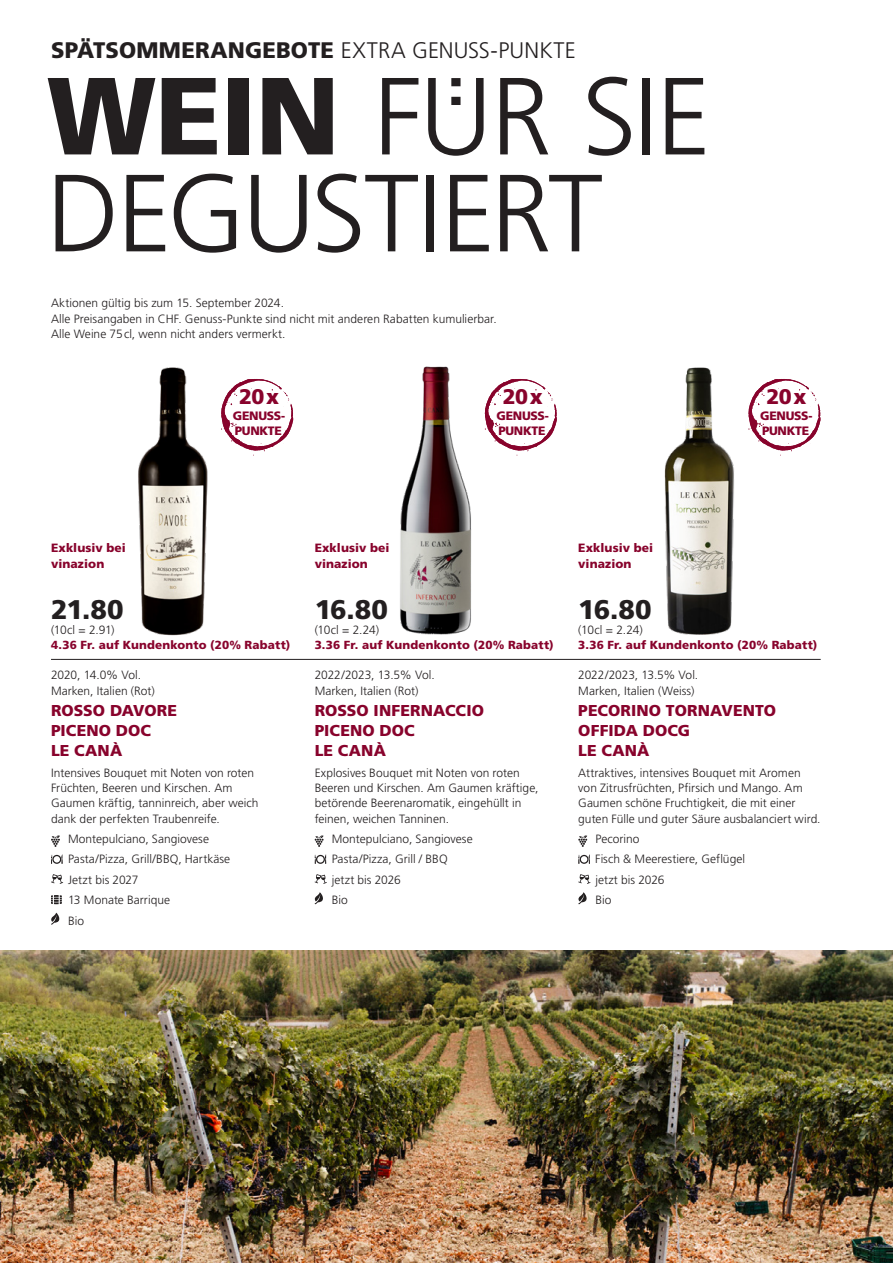
<style>
.page{position:relative;width:893px;height:1263px;background:#fff}
.page>*{position:absolute;margin:0;border:0;box-sizing:border-box;transform-origin:0 0}
.t1{font:300 109.5px/96.9px "Frutiger LT Std";letter-spacing:-.03em;color:#231f20}
.t2{font:900 27px "Frutiger LT Std";letter-spacing:-.015em;color:#231f20}
.t3{font:900 22.5px "Frutiger LT Std";letter-spacing:.01em;color:#231f20}
.t4{font:900 21.15px "Frutiger LT Std";letter-spacing:.025em;color:#88032c}
.t5{font:900 15.75px/20.4px "Frutiger LT Std";letter-spacing:.005em;color:#88032c}
.t6{font:900 12.15px/15.3px "Frutiger LT Std";letter-spacing:-.025em;color:#88032c}
.t7{font:300 12px/15.3px "Frutiger LT Std";color:#231f20}
.t8{font:900 12px/15.3px "Frutiger LT Std";letter-spacing:.005em;color:#88032c}
.t9{font:900 11.7px "Frutiger LT Std";letter-spacing:.015em;color:#88032c}
.s1{font-weight:300}
.s2{font-weight:900}
</style>
<div class="page">
<hr style="left:51px;top:659px;width:770px;height:1px;background:#231f20">
<img style="left:0;top:950px;width:893px;height:313px">
<img style="left:664px;top:367px;width:70px;height:268px">
<img style="left:400px;top:366px;width:85px;height:269px">
<img style="left:138px;top:367px;width:70px;height:269px">
<svg style="left:221px;top:379px;width:72px;height:77px"></svg>
<svg style="left:485px;top:379px;width:72px;height:77px"></svg>
<svg style="left:748px;top:379px;width:72px;height:77px"></svg>
<svg style="left:51px;top:835px;width:9px;height:12px"></svg>
<svg style="left:51px;top:854px;width:12px;height:10px"></svg>
<svg style="left:51px;top:874px;width:12px;height:10px"></svg>
<svg style="left:51px;top:895px;width:11px;height:9px"></svg>
<svg style="left:51px;top:912px;width:8px;height:13px"></svg>
<svg style="left:315px;top:835px;width:9px;height:12px"></svg>
<svg style="left:316px;top:855px;width:9px;height:9px"></svg>
<div style="left:317px;top:856px;width:7px;height:6px;background:#fff;border-radius:50%"></div>
<svg style="left:315px;top:874px;width:12px;height:10px"></svg>
<svg style="left:315px;top:892px;width:8px;height:12px"></svg>
<svg style="left:578px;top:835px;width:9px;height:12px"></svg>
<svg style="left:578px;top:854px;width:12px;height:10px"></svg>
<svg style="left:578px;top:874px;width:12px;height:10px"></svg>
<svg style="left:578px;top:892px;width:9px;height:12px"></svg>
<h3 class="t3" style="left:51px;top:36px;width:526px">SPÄTSOMMERANGEBOTE <span class="s1">EXTRA GENUSS-PUNKTE</span></h3>
<h1 class="t1" style="left:47px;top:70px;width:666px"><span class="s2">WEIN</span> FUR SIE<br>DEGUSTIERT</h1>
<h1 class="t1" style="left:470px;top:79px;width:28px;rotate:90deg">¨</h1>
<p class="t7" style="left:51px;top:296px;width:447px">Aktionen gültig bis zum 15. September 2024.<br>Alle Preisangaben in CHF. Genuss-Punkte sind nicht mit anderen Rabatten kumulierbar.<br>Alle Weine 75cl, wenn nicht anders vermerkt.</p>
<h3 class="t4" style="left:239px;top:384px;width:41px">20x</h3>
<p class="t6" style="left:233px;top:408px;width:54px">GENUSS-<br>PUNKTE</p>
<h3 class="t4" style="left:503px;top:384px;width:41px">20x</h3>
<p class="t6" style="left:497px;top:408px;width:54px">GENUSS-<br>PUNKTE</p>
<p class="t8" style="left:51px;top:540px;width:76px">Exklusiv bei vinazion</p>
<p class="t8" style="left:315px;top:540px;width:76px">Exklusiv bei vinazion</p>
<p class="t8" style="left:578px;top:540px;width:76px">Exklusiv bei vinazion</p>
<h3 class="t4" style="left:766px;top:384px;width:41px">20x</h3>
<p class="t6" style="left:760px;top:408px;width:54px">GENUSS-<br>PUNKTE</p>
<h2 class="t2" style="left:51px;top:593px;width:74px">21.80</h2>
<p class="t7" style="left:51px;top:622px;width:65px">(10cl = 2.91)</p>
<p class="t9" style="left:51px;top:638px;width:241px">4.36 Fr. auf Kundenkonto (20% Rabatt)</p>
<p class="t7" style="left:51px;top:668px;width:105px">2020, 14.0% Vol.<br>Marken, Italien (Rot)</p>
<h3 class="t5" style="left:51px;top:700px;width:128px">ROSSO DAVORE<br>PICENO DOC<br>LE CANÀ</h3>
<p class="t7" style="left:51px;top:765px;width:209px">Intensives Bouquet mit Noten von roten Früchten, Beeren und Kirschen. Am Gaumen kräftig, tanninreich, aber weich dank der perfekten Traubenreife.</p>
<p class="t7" style="left:68px;top:829px;width:164px;line-height:20.4px">Montepulciano, Sangiovese<br>Pasta/Pizza, Grill/BBQ, Hartkäse<br>Jetzt bis 2027<br>13 Monate Barrique<br>Bio</p>
<h2 class="t2" style="left:315px;top:593px;width:75px">16.80</h2>
<p class="t7" style="left:315px;top:622px;width:66px">(10cl = 2.24)</p>
<p class="t9" style="left:315px;top:638px;width:241px">3.36 Fr. auf Kundenkonto (20% Rabatt)</p>
<p class="t7" style="left:315px;top:668px;width:121px">2022/2023, 13.5% Vol.<br>Marken, Italien (Rot)</p>
<h3 class="t5" style="left:315px;top:700px;width:171px">ROSSO INFERNACCIO<br>PICENO DOC<br>LE CANÀ</h3>
<p class="t7" style="left:315px;top:765px;width:225px">Explosives Bouquet mit Noten von roten Beeren und Kirschen. Am Gaumen kräftige, betörende Beerenaromatik, eingehüllt in feinen, weichen Tanninen.</p>
<p class="t7" style="left:332px;top:829px;width:142px;line-height:20.4px">Montepulciano, Sangiovese<br>Pasta/Pizza, Grill / BBQ jetzt bis 2026<br>Bio</p>
<h2 class="t2" style="left:578px;top:593px;width:75px">16.80</h2>
<p class="t7" style="left:578px;top:622px;width:66px">(10cl = 2.24)</p>
<p class="t9" style="left:578px;top:638px;width:241px">3.36 Fr. auf Kundenkonto (20% Rabatt)</p>
<p class="t7" style="left:578px;top:668px;width:121px">2022/2023, 13.5% Vol.<br>Marken, Italien (Weiss)</p>
<h3 class="t5" style="left:578px;top:700px;width:199px">PECORINO TORNAVENTO<br>OFFIDA DOCG<br>LE CANÀ</h3>
<p class="t7" style="left:578px;top:765px;width:244px">Attraktives, intensives Bouquet mit Aromen von Zitrusfrüchten, Pfirsich und Mango. Am Gaumen schöne Fruchtigkeit, die mit einer guten Fülle und guter Säure ausbalanciert wird.</p>
<p class="t7" style="left:595px;top:829px;width:151px;line-height:20.4px">Pecorino<br>Fisch &amp; Meerestiere, Geflügel jetzt bis 2026<br>Bio</p>
</div>
